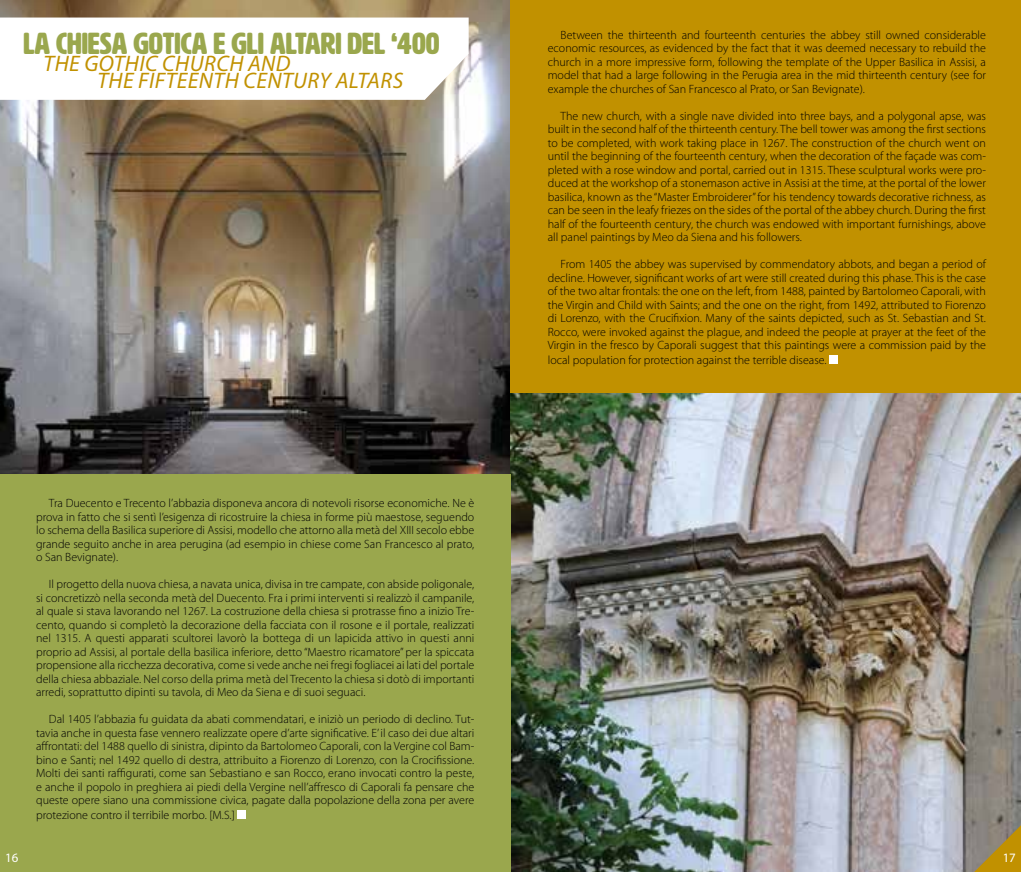
<style>
.page{position:relative;width:1021px;height:872px;background:#fff}
.page>*{position:absolute;margin:0;border:0;box-sizing:border-box;transform-origin:0 0}
.t1{font:30px "HWT Artz";color:#9aa74d}
.t2{font:italic 22.5px/16.5px "Myriad Pro";letter-spacing:.02em;color:#c19100}
.t3{font:18px "Myriad Arabic";color:#fff}
.t4{font:300 12px/13.5px "Myriad Pro";color:#000;text-align:justify}
</style>
<div class="page">
<img style="left:0;top:0;width:510px;height:474px">
<img style="left:510px;top:392px;width:510px;height:480px">
<svg style="left:0;top:18px;width:468px;height:82px"></svg>
<div style="left:0;top:474px;width:510px;height:398px;background:#9aa74d"></div>
<div style="left:510px;top:0;width:510px;height:392px;background:#c19100"></div>
<div style="left:237px;top:810px;width:9px;height:8px;background:#fff"></div>
<div style="left:829px;top:355px;width:8px;height:8px;background:#fff"></div>
<svg style="left:961px;top:812px;width:59px;height:60px;background:#988658"></svg>
<h1 class="t1" style="left:23px;top:27px;width:417px">LA CHIESA GOTICA E GLI ALTARI DEL ‘400</h1>
<h2 class="t2" style="left:97px;top:55px;width:307px;text-indent:-54px">THE GOTHIC CHURCH AND<br>THE FIFTEENTH CENTURY ALTARS</h2>
<p class="t4" style="left:36px;top:496px;width:439px;text-indent:13px">Tra Duecento e Trecento l’abbazia disponeva ancora di notevoli risorse economiche. Ne è prova in fatto che si sentì l’esigenza di ricostruire la chiesa in forme più maestose, seguendo lo schema della Basilica superiore di Assisi, modello che attorno alla metà del XIII secolo ebbe grande seguito anche in area perugina (ad esempio in chiese come San Francesco al prato, o San Bevignate).</p>
<p class="t4" style="left:36px;top:577px;width:440px;text-indent:13px">Il progetto della nuova chiesa, a navata unica, divisa in tre campate, con abside poligonale, si concretizzò nella seconda metà del Duecento. Fra i primi interventi si realizzò il campanile, al quale si stava lavorando nel 1267. La costruzione della chiesa si protrasse fino a inizio Tre&shy;cento, quando si completò la decorazione della facciata con il rosone e il portale, realizzati nel 1315. A questi apparati scultorei lavorò la bottega di un lapicida attivo in questi anni proprio ad Assisi, al portale della basilica inferiore, detto “Maestro ricamatore” per la spiccata propensione alla ricchezza decorativa, come si vede anche nei fregi fogliacei ai lati del portale della chiesa abbaziale. Nel corso della prima metà del Trecento la chiesa si dotò di importanti arredi, soprattutto dipinti su tavola, di Meo da Siena e di suoi seguaci.</p>
<p class="t4" style="left:36px;top:712px;width:440px;text-indent:13px">Dal 1405 l’abbazia fu guidata da abati commendatari, e iniziò un periodo di declino. Tut&shy;tavia anche in questa fase vennero realizzate opere d’arte significative. E’ il caso dei due altari affrontati: del 1488 quello di sinistra, dipinto da Bartolomeo Caporali, con la Vergine col Bam&shy;bino e Santi; nel 1492 quello di destra, attribuito a Fiorenzo di Lorenzo, con la Crocifissione.<br>Molti dei santi raffigurati, come san Sebastiano e san Rocco, erano invocati contro la peste, e anche il popolo in preghiera ai piedi della Vergine nell’affresco di Caporali fa pensare che queste opere siano una commissione civica, pagate dalla popolazione della zona per avere protezione contro il terribile morbo. [M.S.]</p>
<p class="t4" style="left:548px;top:28px;width:439px;text-indent:13px">Between the thirteenth and fourteenth centuries the abbey still owned considerable economic resources, as evidenced by the fact that it was deemed necessary to rebuild the church in a more impressive form, following the template of the Upper Basilica in Assisi, a model that had a large following in the Perugia area in the mid thirteenth century (see for example the churches of San Francesco al Prato, or San Bevignate).</p>
<p class="t4" style="left:548px;top:109px;width:439px;text-indent:13px">The new church, with a single nave divided into three bays, and a polygonal apse, was built in the second half of the thirteenth century. The bell tower was among the first sections to be completed, with work taking place in 1267. The construction of the church went on until the beginning of the fourteenth century, when the decoration of the façade was com&shy;pleted with a rose window and portal, carried out in 1315. These sculptural works were pro&shy;duced at the workshop of a stonemason active in Assisi at the time, at the portal of the lower basilica, known as the “Master Embroiderer” for his tendency towards decorative richness, as can be seen in the leafy friezes on the sides of the portal of the abbey church. During the first half of the fourteenth century, the church was endowed with important furnishings, above all panel paintings by Meo da Siena and his followers.</p>
<p class="t4" style="left:548px;top:257px;width:440px;text-indent:13px">From 1405 the abbey was supervised by commendatory abbots, and began a period of decline. However, significant works of art were still created during this phase. This is the case of the two altar frontals: the one on the left, from 1488, painted by Bartolomeo Caporali, with the Virgin and Child with Saints; and the one on the right, from 1492, attributed to Fiorenzo di Lorenzo, with the Crucifixion. Many of the saints depicted, such as St. Sebastian and St.<br>Rocco, were invoked against the plague, and indeed the people at prayer at the feet of the Virgin in the fresco by Caporali suggest that this paintings were a commission paid by the local population for protection against the terrible disease.</p>
<h3 class="t3" style="left:5px;top:845px;width:15px">16</h3>
<h3 class="t3" style="left:1002px;top:845px;width:15px">17</h3>
</div>
